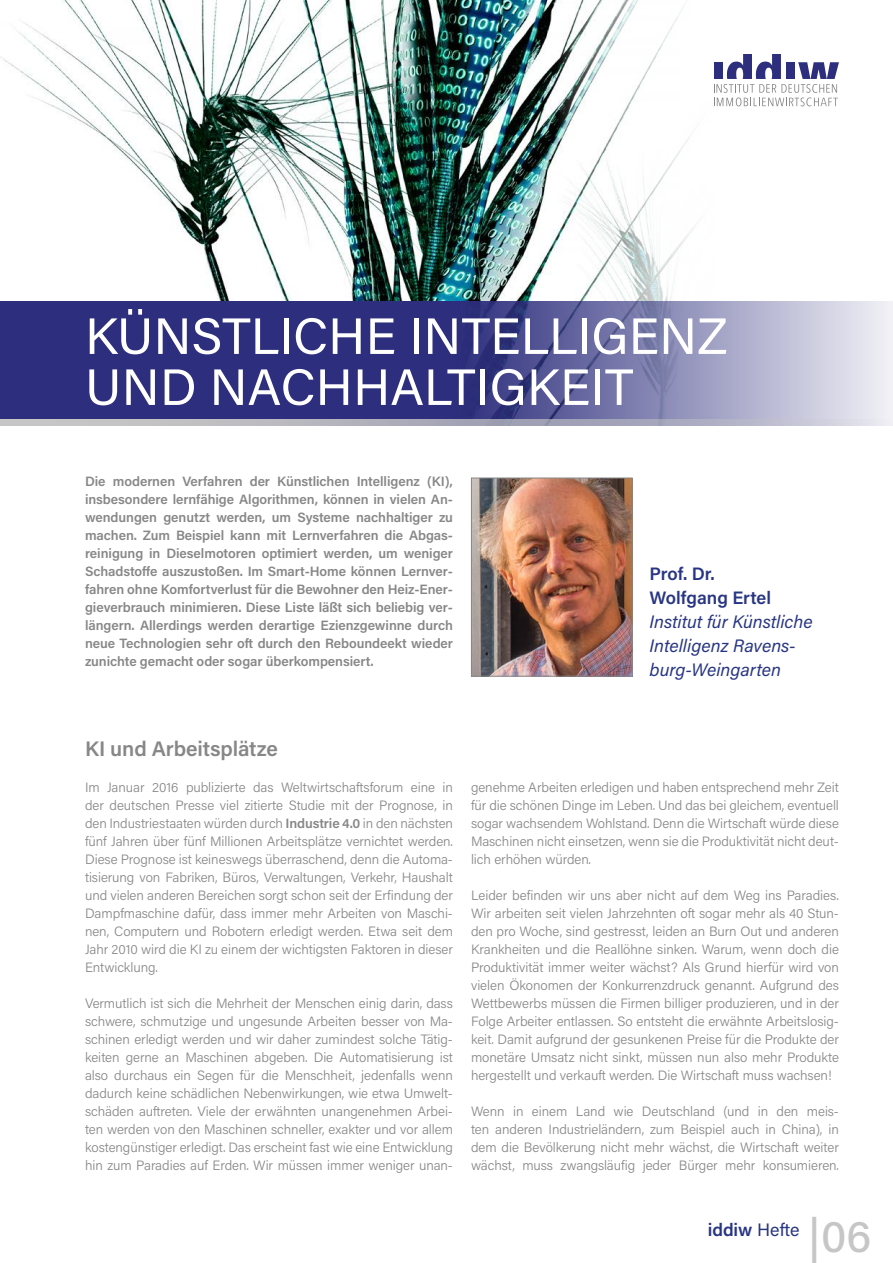
<style>
.page{position:relative;width:893px;height:1263px;background:#fff}
.page>*{position:absolute;margin:0;border:0;box-sizing:border-box;transform-origin:0 0}
.t1{font:51px/51px "Acumin Pro";color:#fff}
.t2{font:500 45px "Acumin Pro";color:#c6c6c6}
.t3{font:600 21px "Acumin Pro";letter-spacing:-.005em;color:#878787}
.t4{font:italic 18px/24px "Acumin Pro";color:#283583}
.t5{font:600 18px/24px "Acumin Pro";color:#283583}
.t6{font:300 13.5px/18px "Acumin Pro";letter-spacing:-.005em;color:#878787;text-align:justify}
.t7{font:600 13.5px/18px "Acumin Pro";letter-spacing:-.005em;color:#878787;text-align:justify}
.s1{font-weight:600}
.s2{font-weight:400}
</style>
<div class="page">
<img style="left:0;top:0;width:404px;height:302px">
<img style="left:404px;top:0;width:489px;height:302px">
<img style="left:473px;top:480px;width:158px;height:195px">
<div style="left:471px;top:478px;width:162px;height:199px;border:1px solid #878787"></div>
<svg style="left:714px;top:54px;width:125px;height:52px"></svg>
<svg style="left:0;top:302px;width:893px;height:117px;background:#5b5c99"></svg>
<svg style="left:0;top:419px;width:893px;height:7px;background:#b6b7c3"></svg>
<h1 class="t1" style="left:85px;top:309px;width:644px">KÜNSTLICHE INTELLIGENZ<br>UND NACHHALTIGKEIT</h1>
<p class="t7" style="left:85px;top:472px;width:369px">Die modernen Verfahren der Künstlichen Intelligenz (KI), insbesondere lernfähige Algorithmen, können in vielen An&shy;wendungen genutzt werden, um Systeme nachhaltiger zu machen. Zum Beispiel kann mit Lernverfahren die Abgas&shy;reinigung in Dieselmotoren optimiert werden, um weniger Schadstoffe auszustoßen. Im Smart-Home können Lernver&shy;fahren ohne Komfortverlust für die Bewohner den Heiz-Ener&shy;gieverbrauch minimieren. Diese Liste läßt sich beliebig ver&shy;längern. Allerdings werden derartige Ezienzgewinne durch neue Technologien sehr oft durch den Reboundeekt wieder zunichte gemacht oder sogar überkompensiert.</p>
<h3 class="t5" style="left:650px;top:561px;width:123px">Prof. Dr.<br>Wolfgang Ertel</h3>
<h3 class="t4" style="left:650px;top:609px;width:165px">Institut für Künstliche<br>Intelligenz Ravens&shy;burg-Weingarten</h3>
<h3 class="t3" style="left:85px;top:734px;width:194px">KI und Arbeitsplätze</h3>
<p class="t6" style="left:85px;top:778px;width:369px">Im Januar 2016 publizierte das Weltwirtschaftsforum eine in der deutschen Presse viel zitierte Studie mit der Prognose, in den Industriestaaten würden durch <span class="s1">Industrie 4.0</span> in den nächsten fünf Jahren über fünf Millionen Arbeitsplätze vernichtet werden.<br>Diese Prognose ist keineswegs überraschend, denn die Automa&shy;tisierung von Fabriken, Büros, Verwaltungen, Verkehr, Haushalt und vielen anderen Bereichen sorgt schon seit der Erfindung der Dampfmaschine dafür, dass immer mehr Arbeiten von Maschi&shy;nen, Computern und Robotern erledigt werden. Etwa seit dem Jahr 2010 wird die KI zu einem der wichtigsten Faktoren in dieser Entwicklung.</p>
<p class="t6" style="left:85px;top:994px;width:369px">Vermutlich ist sich die Mehrheit der Menschen einig darin, dass schwere, schmutzige und ungesunde Arbeiten besser von Ma&shy;schinen erledigt werden und wir daher zumindest solche Tätig&shy;keiten gerne an Maschinen abgeben. Die Automatisierung ist also durchaus ein Segen für die Menschheit, jedenfalls wenn dadurch keine schädlichen Nebenwirkungen, wie etwa Umwelt&shy;schäden auftreten. Viele der erwähnten unangenehmen Arbei&shy;ten werden von den Maschinen schneller, exakter und vor allem kostengünstiger erledigt. Das erscheint fast wie eine Entwicklung hin zum Paradies auf Erden. Wir müssen immer weniger unan-</p>
<p class="t6" style="left:471px;top:778px;width:369px">genehme Arbeiten erledigen und haben entsprechend mehr Zeit für die schönen Dinge im Leben. Und das bei gleichem, eventuell sogar wachsendem Wohlstand. Denn die Wirtschaft würde diese Maschinen nicht einsetzen, wenn sie die Produktivität nicht deut&shy;lich erhöhen würden.</p>
<p class="t6" style="left:471px;top:886px;width:369px">Leider befinden wir uns aber nicht auf dem Weg ins Paradies.<br>Wir arbeiten seit vielen Jahrzehnten oft sogar mehr als 40 Stun&shy;den pro Woche, sind gestresst, leiden an Burn Out und anderen Krankheiten und die Reallöhne sinken. Warum, wenn doch die Produktivität immer weiter wächst? Als Grund hierfür wird von vielen Ökonomen der Konkurrenzdruck genannt. Aufgrund des Wettbewerbs müssen die Firmen billiger produzieren, und in der Folge Arbeiter entlassen. So entsteht die erwähnte Arbeitslosig&shy;keit. Damit aufgrund der gesunkenen Preise für die Produkte der monetäre Umsatz nicht sinkt, müssen nun also mehr Produkte hergestellt und verkauft werden. Die Wirtschaft muss wachsen!</p>
<p class="t6" style="left:471px;top:1102px;width:369px">Wenn in einem Land wie Deutschland (und in den meis&shy;ten anderen Industrieländern, zum Beispiel auch in China), in dem die Bevölkerung nicht mehr wächst, die Wirtschaft weiter wächst, muss zwangsläufig jeder Bürger mehr konsumieren.</p>
<h3 class="t5" style="left:708px;top:1217px;width:93px">iddiw <span class="s2">Hefte</span></h3>
<h2 class="t2" style="left:808px;top:1205px;width:65px">|06</h2>
</div>
